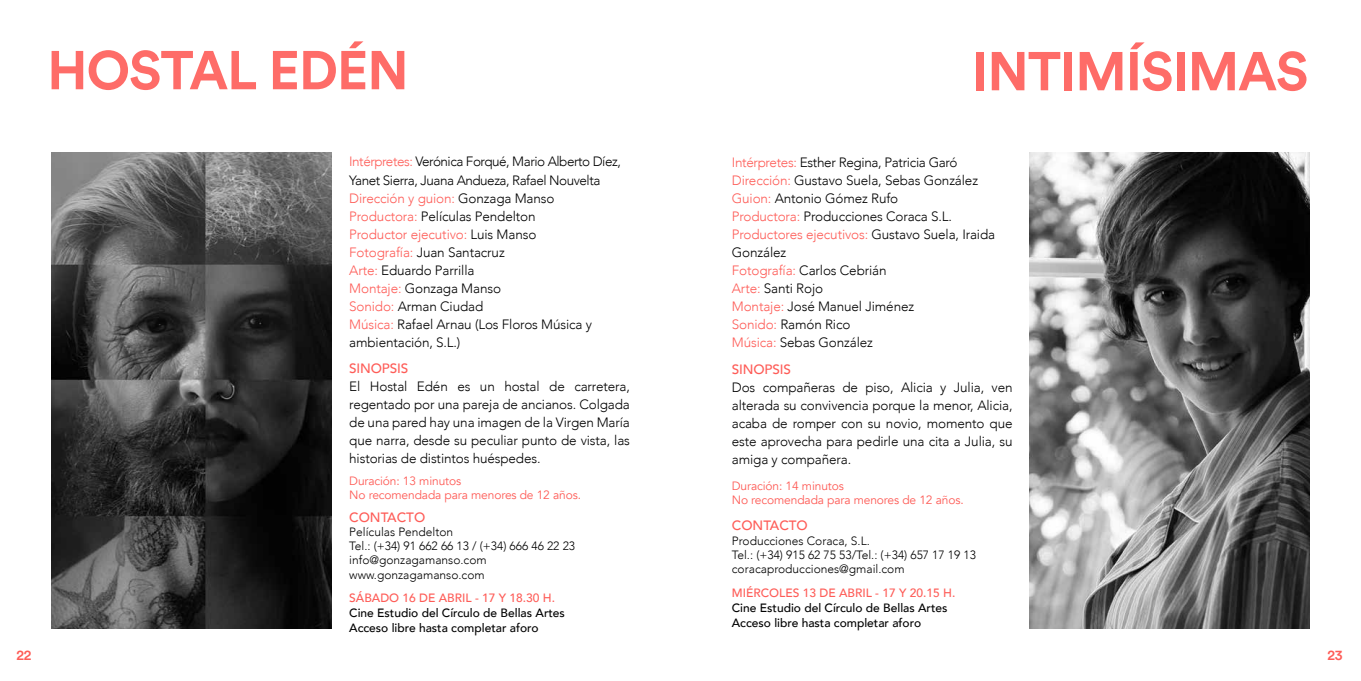
<style>
.page{position:relative;width:1361px;height:681px;background:#fff}
.page>*{position:absolute;margin:0;border:0;box-sizing:border-box;transform-origin:0 0}
.t1{font:700 54px "Circular Std";letter-spacing:-.02em;color:#fe6c68}
.t2{font:500 14.25px "Circular Std";color:#fe5c57}
.t3{font:300 13.5px/18px "Avenir";letter-spacing:-.01em;color:#000}
.t4{font:500 13.5px "Avenir";letter-spacing:-.01em;color:#fe5c57}
.t5{font:300 12px/14.2px "Avenir";color:#000}
.t6{font:500 12px/15px "Avenir";color:#000}
.t7{font:12px/13.5px "Avenir";letter-spacing:-.01em;color:#fe5c57}
.t8{font:500 12px "Avenir";color:#fe5c57}
.s1{color:#fe5c57}
</style>
<div class="page">
<img style="left:51px;top:153px;width:281px;height:475px">
<img style="left:1029px;top:153px;width:281px;height:475px">
<h1 class="t1" style="left:47px;top:35px;width:363px">HOSTAL EDÉN</h1>
<h1 class="t1" style="left:972px;top:36px;width:338px">INTIMÍSIMAS</h1>
<p class="t3" style="left:349px;top:153px;width:273px"><span class="s1">Intérpretes:</span> Verónica Forqué, Mario Alberto Díez,<br>Yanet Sierra, Juana Andueza, Rafael Nouvelta<br><span class="s1">Dirección y guion:</span> Gonzaga Manso<br><span class="s1">Productora:</span> Películas Pendelton<br><span class="s1">Productor ejecutivo:</span> Luis Manso<br><span class="s1">Fotografía:</span> Juan Santacruz<br><span class="s1">Arte:</span> Eduardo Parrilla<br><span class="s1">Montaje:</span> Gonzaga Manso<br><span class="s1">Sonido:</span> Arman Ciudad<br><span class="s1">Música:</span> Rafael Arnau (Los Floros Música y ambientación, S.L.)</p>
<p class="t4" style="left:349px;top:356px;width:61px">SINOPSIS</p>
<p class="t3" style="left:349px;top:377px;width:282px;text-align:justify">El Hostal Edén es un hostal de carretera, regentado por una pareja de ancianos. Colgada de una pared hay una imagen de la Virgen María que narra, desde su peculiar punto de vista, las historias de distintos huéspedes.</p>
<p class="t7" style="left:349px;top:474px;width:233px">Duración: 13 minutos<br>No recomendada para menores de 12 años.</p>
<p class="t4" style="left:349px;top:505px;width:77px">CONTACTO</p>
<p class="t5" style="left:349px;top:524px;width:227px">Películas Pendelton<br>Tel.: (+34) 91 662 66 13 / (+34) 666 46 22 23 info@gonzagamanso.com www.gonzagamanso.com</p>
<p class="t8" style="left:349px;top:587px;width:207px">SÁBADO 16 DE ABRIL - 17 Y 18.30 H.</p>
<p class="t6" style="left:349px;top:604px;width:217px">Cine Estudio del Círculo de Bellas Artes<br>Acceso libre hasta completar aforo</p>
<p class="t3" style="left:732px;top:153px;width:265px"><span class="s1">Intérpretes:</span> Esther Regina, Patricia Garó<br><span class="s1">Dirección:</span> Gustavo Suela, Sebas González<br><span class="s1">Guion:</span> Antonio Gómez Rufo<br><span class="s1">Productora:</span> Producciones Coraca S.L.<br><span class="s1">Productores ejecutivos:</span> Gustavo Suela, Iraida<br>González<br><span class="s1">Fotografía:</span> Carlos Cebrián<br><span class="s1">Arte:</span> Santi Rojo<br><span class="s1">Montaje:</span> José Manuel Jiménez<br><span class="s1">Sonido:</span> Ramón Rico<br><span class="s1">Música:</span> Sebas González</p>
<p class="t4" style="left:732px;top:357px;width:61px">SINOPSIS</p>
<p class="t3" style="left:732px;top:378px;width:282px;text-align:justify">Dos compañeras de piso, Alicia y Julia, ven alterada su convivencia porque la menor, Alicia, acaba de romper con su novio, momento que este aprovecha para pedirle una cita a Julia, su amiga y compañera.</p>
<p class="t7" style="left:732px;top:479px;width:233px">Duración: 14 minutos<br>No recomendada para menores de 12 años.</p>
<p class="t4" style="left:732px;top:513px;width:77px">CONTACTO</p>
<p class="t5" style="left:732px;top:533px;width:246px">Producciones Coraca, S.L.<br>Tel.: (+34) 915 62 75 53/Tel.: (+34) 657 17 19 13 coracaproducciones@gmail.com</p>
<p class="t8" style="left:732px;top:582px;width:225px">MIÉRCOLES 13 DE ABRIL - 17 Y 20.15 H.</p>
<p class="t6" style="left:732px;top:599px;width:217px">Cine Estudio del Círculo de Bellas Artes<br>Acceso libre hasta completar aforo</p>
<p class="t2" style="left:16px;top:645px;width:17px">22</p>
<p class="t2" style="left:1327px;top:645px;width:17px">23</p>
</div>
